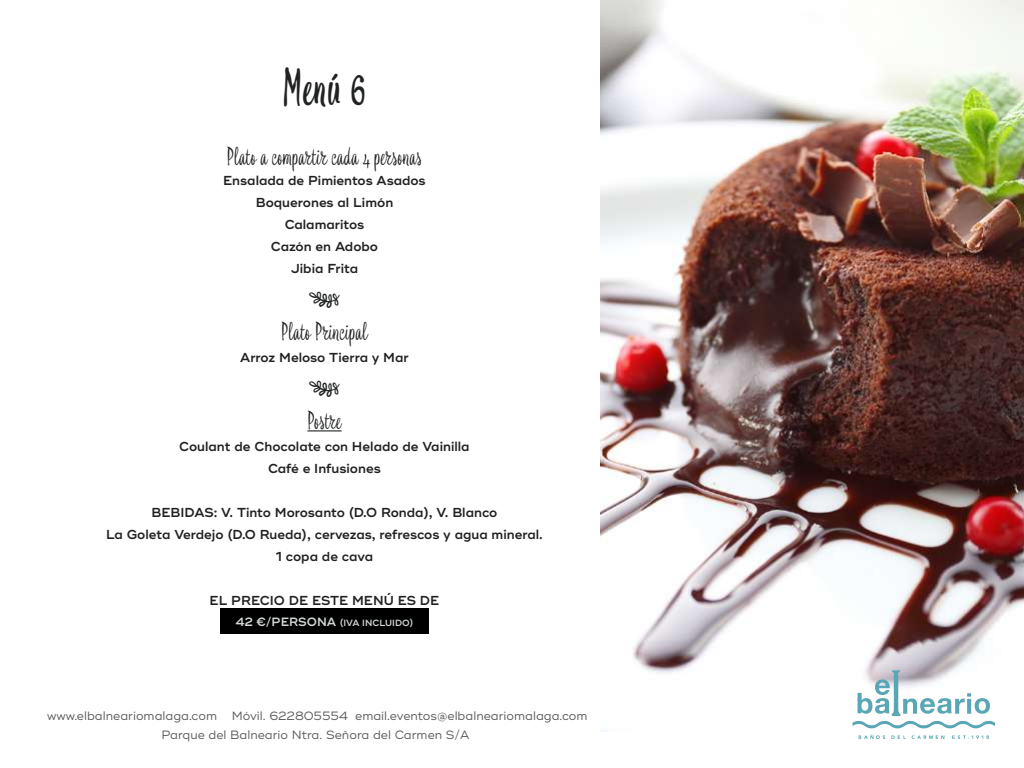
<style>
.page{position:relative;width:1024px;height:768px;background:#fff}
.page>*{position:absolute;margin:0;border:0;box-sizing:border-box;transform-origin:0 0}
.t1{font:700 45px "Maya Script";color:#202121}
.t2{font:22px "Maya Script";color:#202121}
.t3{font:600 13px/22px "Ridley Grotesk";color:#202121;text-align:center}
.t4{font:12px/19.4px "Ridley Grotesk";color:#595959;text-align:center}
.t5{font:600 9px "Ridley Grotesk";color:#d1d7d3}
.s1{font-size:12px}
</style>
<div class="page">
<div style="left:220px;top:608px;width:209px;height:26px;background:#000"></div>
<hr style="left:307px;top:430px;width:35px;height:1px;background:#202121">
<img style="left:600px;top:0;width:424px;height:729px">
<svg style="left:852px;top:670px;width:143px;height:58px"></svg>
<svg style="left:952px;top:735px;width:37px;height:4px"></svg>
<svg style="left:859px;top:735px;width:26px;height:4px"></svg>
<svg style="left:891px;top:735px;width:15px;height:4px"></svg>
<svg style="left:912px;top:735px;width:32px;height:4px"></svg>
<h1 class="t1" style="left:283px;top:56px;width:85px">Menú 6</h1>
<h2 class="t2" style="left:227px;top:142px;width:197px">Plato a compartir cada 4 personas</h2>
<p class="t3" style="left:223px;top:170px;width:204px">Ensalada de Pimientos Asados<br>Boquerones al Limón<br>Calamaritos<br>Cazón en Adobo<br>Jibia Frita</p>
<h2 class="t2" style="left:281px;top:316px;width:88px">Plato Principal</h2>
<p class="t3" style="left:240px;top:347px;width:170px">Arroz Meloso Tierra y Mar</p>
<h2 class="t2" style="left:307px;top:405px;width:36px">Postre</h2>
<p class="t3" style="left:179px;top:436px;width:292px">Coulant de Chocolate con Helado de Vainilla<br>Café e Infusiones</p>
<p class="t3" style="left:106px;top:502px;width:438px">BEBIDAS: V. Tinto Morosanto (D.O Ronda), V. Blanco<br>La Goleta Verdejo (D.O Rueda), cervezas, refrescos y agua mineral.<br>1 copa de cava</p>
<p class="t3" style="left:210px;top:590px;width:231px">EL PRECIO DE ESTE MENÚ ES DE</p>
<p class="t5" style="left:236px;top:617px;width:179px"><span class="s1">42 €/PERSONA</span> (IVA INCLUIDO)</p>
<p class="t4" style="left:47px;top:706px;width:542px">www.elbalneariomalaga.com Móvil. 622805554 email.eventos@elbalneariomalaga.com<br>Parque del Balneario Ntra. Señora del Carmen S/A</p>
</div>
